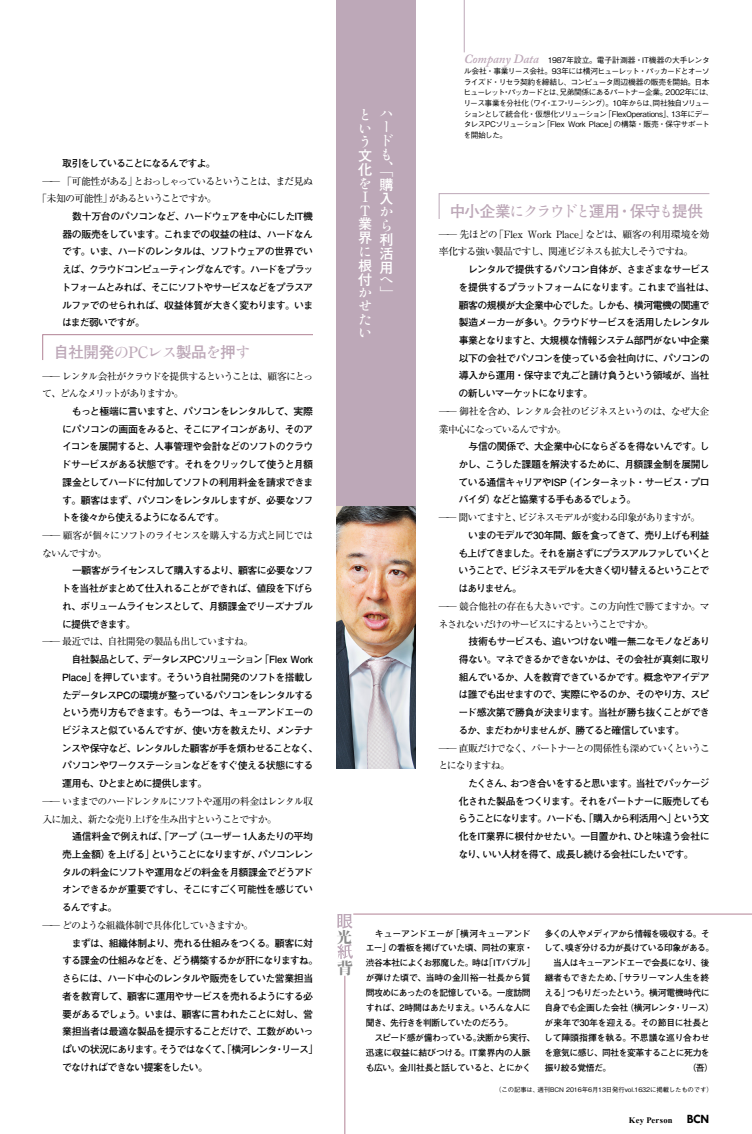
<style>
.page{position:relative;width:752px;height:1134px;background:#fff}
.page>*{position:absolute;margin:0;border:0;box-sizing:border-box;transform-origin:0 0}
.t1{font:800 16px "Kocho Std";color:#898989}
.t2{font:700 15.6px "Futo Go B101 Pro";letter-spacing:-.025em;color:#bda8b8}
.t3{font:800 15.6px "Kocho Std";color:#898989}
.t4{font:14.2px/13.4px "Ryumin Std Medium KO";color:#fff}
.t5{font:700 14.2px/13.9px "Futo Go B101 Pro";color:#fff}
.t6{font:italic 600 12.6px "Adobe Caslon Pro";letter-spacing:-.005em;color:#bda8b8}
.t7{font:700 9.9px/17.7px "Futo Go B101 Pro";letter-spacing:-.07em;color:#000;text-align:justify}
.t8{font:9.9px/17.7px "Ryumin Pr 6";letter-spacing:-.085em;color:#000}
.t9{font:9.9px/17.7px "Ryumin Pr 6";letter-spacing:-.06em;color:#000}
.t10{font:9.9px/17.7px "Ryumin Pr 6";letter-spacing:-.11em;color:#000}
.t11{font:700 9.9px "Futo Go B101 Pro";letter-spacing:-.095em;color:#000}
.t12{font:700 8.9px/14.9px "Futo Go B101 Pr 6";letter-spacing:-.05em;color:#000}
.t13{font:700 8.5px "Times New Roman";letter-spacing:.025em;color:#000}
.t14{font:500 7.8px/10.6px "Gothic BBB Pro";letter-spacing:-.07em;color:#000}
.t15{font:500 6.4px "Gothic BBB Pr 6";letter-spacing:-.015em;color:#000}
.s1{font-family:"Ryumin Std Medium KO";font-weight:400}
.s2{font-family:"Tw Cen";font-size:12.8px}
</style>
<div class="page">
<hr style="left:353px;top:914px;width:398px;height:1px;background:#b28295">
<div style="left:336px;top:0;width:79px;height:506px;background:#bda8b8"></div>
<svg style="left:42px;top:334px;width:271px;height:26px"></svg>
<svg style="left:438px;top:193px;width:271px;height:26px"></svg>
<img style="left:336px;top:506px;width:79px;height:262px">
<svg style="left:337px;top:914px;width:15px;height:15px"></svg>
<svg style="left:337px;top:944px;width:16px;height:15px"></svg>
<hr style="left:464px;top:0;width:1px;height:52px;background:#bda8b8">
<hr style="left:344px;top:976px;width:1px;height:158px;background:#b28295">
<p class="t11" style="left:62px;top:155px;width:155px">取引をしていることになるんですよ。</p>
<p class="t8" style="left:37px;top:172px;width:277px;text-indent:5px">── 「可能性がある」とおっしゃっているということは、まだ見ぬ「未知の可能性」があるということですか。</p>
<p class="t7" style="left:61px;top:206px;width:253px">　数十万台のパソコンなど、ハードウェアを中心にしたIT機器の販売をしています。これまでの収益の柱は、ハードなんです。いま、ハードのレンタルは、ソフトウェアの世界でいえば、クラウドコンピューティングなんです。ハードをプラットフォームとみれば、そこにソフトやサービスなどをプラスアルファでのせられれば、収益体質が大きく変わります。いまはまだ弱いですが。</p>
<h2 class="t2" style="left:53px;top:340px;width:199px">自社開発<span class="s1">のPCレス</span>製品<span class="s1">を</span>押<span class="s1">す</span></h2>
<p class="t10" style="left:42px;top:366px;width:273px">── レンタル会社がクラウドを提供するということは、顧客にとって、どんなメリットがありますか。</p>
<p class="t7" style="left:61px;top:401px;width:253px">　もっと極端に言いますと、パソコンをレンタルして、実際にパソコンの画面をみると、そこにアイコンがあり、そのアイコンを展開すると、人事管理や会計などのソフトのクラウドサービスがある状態です。それをクリックして使うと月額課金としてハードに付加してソフトの利用料金を請求できます。顧客はまず、パソコンをレンタルしますが、必要なソフトを後々から使えるようになるんです。</p>
<p class="t8" style="left:42px;top:526px;width:272px">── 顧客が個々にソフトのライセンスを購入する方式と同じではないんですか。</p>
<p class="t7" style="left:61px;top:561px;width:253px">　一顧客がライセンスして購入するより、顧客に必要なソフトを当社がまとめて仕入れることができれば、値段を下げられ、ボリュームライセンスとして、月額課金でリーズナブルに提供できます。</p>
<p class="t8" style="left:42px;top:632px;width:212px">── 最近では、自社開発の製品も出していますね。</p>
<p class="t7" style="left:62px;top:649px;width:258px;text-align:left">　自社製品として、データレスPCソリューション「Flex Work<br>Place」を押しています。そういう自社開発のソフトを搭載したデータレスPCの環境が整っているパソコンをレンタルするという売り方もできます。もう一つは、キューアンドエーのビジネスと似ているんですが、使い方を教えたり、メンテナンスや保守など、レンタルした顧客が手を煩わせることなく、パソコンやワークステーションなどをすぐ使える状態にする運用も、ひとまとめに提供します。</p>
<p class="t8" style="left:42px;top:792px;width:272px">── いままでのハードレンタルにソフトや運用の料金はレンタル収入に加え、新たな売り上げを生み出すということですか。</p>
<p class="t7" style="left:62px;top:826px;width:253px">　通信料金で例えれば、「アープ（ユーザー 1人あたりの平均売上金額）を上げる」ということになりますが、パソコンレンタルの料金にソフトや運用などの料金を月額課金でどうアドオンできるかが重要ですし、そこにすごく可能性を感じているんですよ。</p>
<p class="t8" style="left:43px;top:916px;width:212px">── どのような組織体制で具体化していきますか。</p>
<p class="t7" style="left:62px;top:933px;width:258px;text-align:left">　まずは、組織体制より、売れる仕組みをつくる。顧客に対する課金の仕組みなどを、どう構築するかが肝になりますね。さらには、ハード中心のレンタルや販売をしていた営業担当者を教育して、顧客に運用やサービスを売れるようにする必要があるでしょう。いまは、顧客に言われたことに対し、営業担当者は最適な製品を提示することだけで、工数がめいっぱいの状況にあります。そうではなくて、「横河レンタ・リース」でなければできない提案をしたい。</p>
<h3 class="t4" style="left:358px;top:107px;width:14px">という</h3>
<h3 class="t5" style="left:358px;top:147px;width:15px">文化</h3>
<h3 class="t4" style="left:358px;top:176px;width:14px">を<br>I<br>T</h3>
<h3 class="t5" style="left:358px;top:215px;width:15px">業界</h3>
<h3 class="t4" style="left:358px;top:244px;width:13px">に</h3>
<h3 class="t5" style="left:358px;top:256px;width:15px">根付</h3>
<h3 class="t4" style="left:358px;top:285px;width:15px;text-align:justify">かせたい</h3>
<h3 class="t4" style="left:379px;top:106px;width:15px">ハードも</h3>
<h3 class="t4" style="left:379px;top:161px;width:15px">、「</h3>
<h3 class="t5" style="left:379px;top:176px;width:15px">購入</h3>
<h3 class="t4" style="left:379px;top:204px;width:15px">から</h3>
<h3 class="t5" style="left:379px;top:230px;width:15px;text-align:justify">利活用</h3>
<h3 class="t4" style="left:379px;top:272px;width:15px;line-height:12.9px">へ」</h3>
<p class="t6" style="left:463px;top:51px;width:76px">Company Data</p>
<p class="t14" style="left:463px;top:54px;width:252px;text-indent:84px">1987年設立。電子計測器・IT機器の大手レンタル会社・事業リース会社。93年には横河ヒューレット・パッカードとオーソライズド・リセラ契約を締結し、コンピュータ周辺機器の販売を開始。日本ヒューレット・パッカードとは、兄弟関係にあるパートナー企業。2002年には、リース事業を分社化（ワイ・エフ・リーシング）。10年からは、同社独自ソリューションとして統合化・仮想化ソリューション「FlexOperations」、13年にデータレスPCソリューション「Flex Work Place」の構築・販売・保守サポートを開始した。</p>
<h2 class="t2" style="left:449px;top:199px;width:255px">中小企業<span class="s1">にクラウドと</span>運用・保守<span class="s1">も</span>提供</h2>
<p class="t9" style="left:438px;top:225px;width:272px">── 先ほどの「Flex Work Place」などは、顧客の利用環境を効率化する強い製品ですし、関連ビジネスも拡大しそうですね。</p>
<p class="t7" style="left:458px;top:259px;width:258px;text-align:left">　レンタルで提供するパソコン自体が、さまざまなサービスを提供するプラットフォームになります。これまで当社は、顧客の規模が大企業中心でした。しかも、横河電機の関連で製造メーカーが多い。クラウドサービスを活用したレンタル事業となりますと、大規模な情報システム部門がない中企業以下の会社でパソコンを使っている会社向けに、パソコンの導入から運用・保守まで丸ごと請け負うという領域が、当社の新しいマーケットになります。</p>
<p class="t8" style="left:438px;top:402px;width:272px">── 御社を含め、レンタル会社のビジネスというのは、なぜ大企業中心になっているんですか。</p>
<p class="t7" style="left:458px;top:436px;width:253px">　与信の関係で、大企業中心にならざるを得ないんです。しかし、こうした課題を解決するために、月額課金制を展開している通信キャリアやISP（インターネット・サービス・プロバイダ）などと協業する手もあるでしょう。</p>
<p class="t8" style="left:439px;top:508px;width:263px">── 聞いてますと、ビジネスモデルが変わる印象がありますが。</p>
<p class="t7" style="left:458px;top:525px;width:253px">　いまのモデルで30年間、飯を食ってきて、売り上げも利益も上げてきました。それを崩さずにプラスアルファしていくということで、ビジネスモデルを大きく切り替えるということではありません。</p>
<p class="t8" style="left:438px;top:597px;width:272px">── 競合他社の存在も大きいです。この方向性で勝てますか。マネされないだけのサービスにするということですか。</p>
<p class="t7" style="left:458px;top:631px;width:253px">　技術もサービスも、追いつけない唯一無二なモノなどあり得ない。マネできるかできないかは、その会社が真剣に取り組んでいるか、人を教育できているかです。概念やアイデアは誰でも出せますので、実際にやるのか、そのやり方、スピード感次第で勝負が決まります。当社が勝ち抜くことができるか、まだわかりませんが、勝てると確信しています。</p>
<p class="t8" style="left:438px;top:738px;width:273px">── 直販だけでなく、パートナーとの関係性も深めていくということになりますね。</p>
<p class="t7" style="left:458px;top:773px;width:253px">　たくさん、おつき合いをすると思います。当社でパッケージ化された製品をつくります。それをパートナーに販売してもらうことになります。ハードも、「購入から利活用へ」という文化をIT業界に根付かせたい。一目置かれ、ひと味違う会社になり、いい人材を得て、成長し続ける会社にしたいです。</p>
<h2 class="t3" style="left:336px;top:924px;width:17px">光</h2>
<h1 class="t1" style="left:337px;top:955px;width:17px">背</h1>
<p class="t12" style="left:365px;top:925px;width:171px">　キューアンドエーが「横河キューアンドエー」の看板を掲げていた頃、同社の東京・渋谷本社によくお邪魔した。時は「ITバブル」が弾けた頃で、当時の金川裕一社長から質問攻めにあったのを記憶している。一度訪問すれば、2時間はあたりまえ。いろんな人に聞き、先行きを判断していたのだろう。<br>　スピード感が備わっている。決断から実行、迅速に収益に結びつける。IT業界内の人脈も広い。金川社長と話していると、とにかく</p>
<p class="t12" style="left:544px;top:925px;width:171px">多くの人やメディアから情報を吸収する。そして、嗅ぎ分ける力が長けている印象がある。　当人はキューアンドエーで会長になり、後継者もできたため、「サラリーマン人生を終える」つもりだったという。横河電機時代に自身でも企画した会社（横河レンタ・リース）が来年で30年を迎える。その節目に社長として陣頭指揮を執る。不思議な巡り合わせを意気に感じ、同社を変革することに死力を振り絞る覚悟だ。　　　　　　　　　（吾）</p>
<p class="t15" style="left:495px;top:1084px;width:219px">（この記事は、週刊BCN 2016年6月13日発行vol.1632に掲載したものです）</p>
<p class="t13" style="left:628px;top:1114px;width:82px">Key Person <span class="s2">BCN</span></p>
</div>
